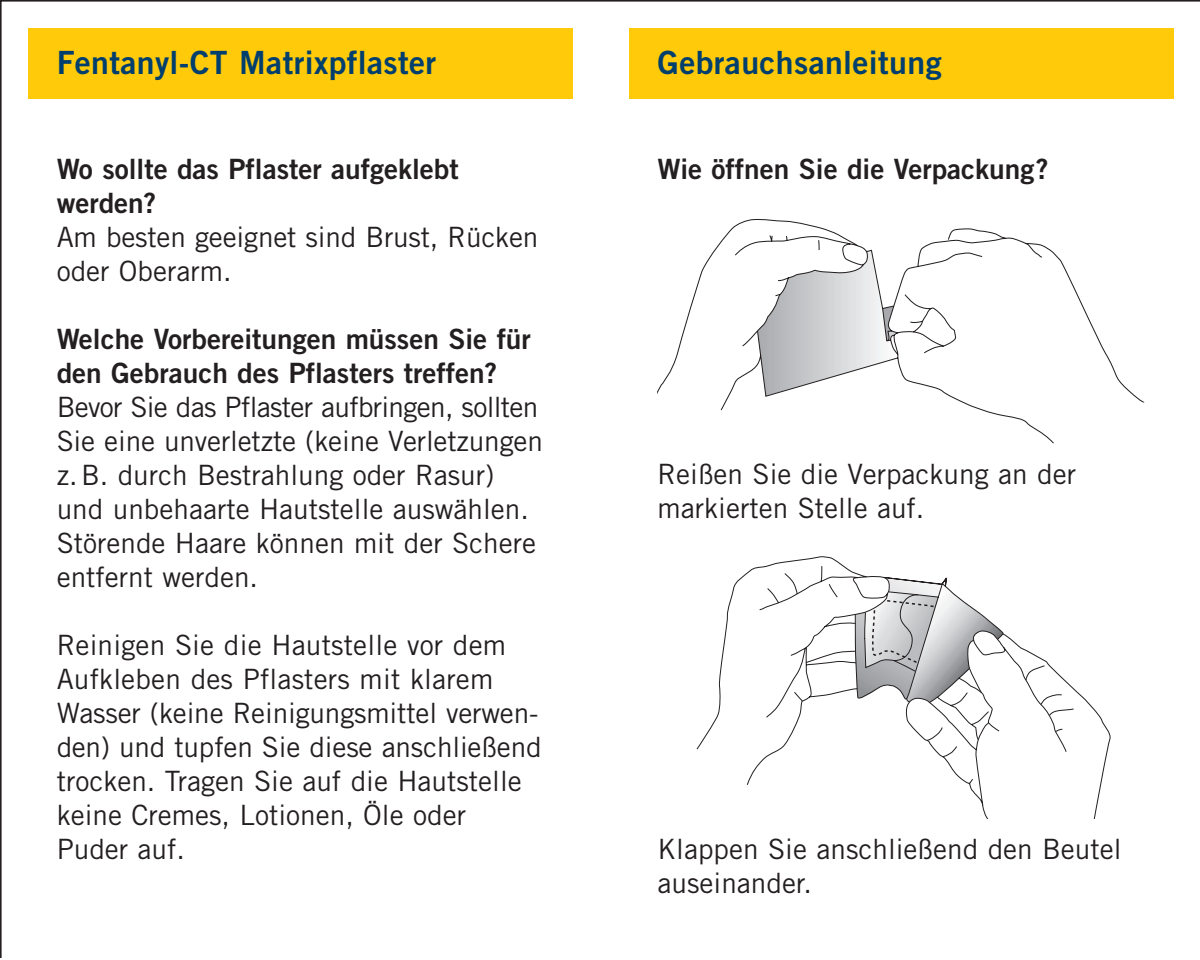
<style>
.page{position:relative;width:1200px;height:960px;background:#fff}
.page>*{position:absolute;margin:0;border:0;box-sizing:border-box;transform-origin:0 0}
.t1{font:32px "Trade Gothic LT Bold Two";letter-spacing:.01em;color:#003e6d}
.t2{font:28px/34px "Trade Gothic LT";color:#231f20}
.t3{font:28px/34px "Trade Gothic LT Bold Two";color:#231f20}
</style>
<div class="page">
<div style="left:28px;top:28px;width:545px;height:71px;background:#feca0a"></div>
<svg style="left:658px;top:219px;width:487px;height:225px"></svg>
<svg style="left:774px;top:239px;width:46px;height:58px"></svg>
<svg style="left:696px;top:556px;width:168px;height:229px"></svg>
<svg style="left:793px;top:583px;width:318px;height:236px"></svg>
<svg style="left:864px;top:575px;width:140px;height:244px"></svg>
<div style="left:629px;top:28px;width:545px;height:71px;background:#feca0a"></div>
<p class="t1" style="left:57px;top:51px;width:381px">Fentanyl-CT Matrixpflaster</p>
<p class="t3" style="left:57px;top:154px;width:404px">Wo sollte das Pflaster aufgeklebt werden?</p>
<p class="t2" style="left:57px;top:222px;width:483px">Am besten geeignet sind Brust, Rücken oder Oberarm.</p>
<p class="t3" style="left:57px;top:324px;width:476px">Welche Vorbereitungen müssen Sie für den Gebrauch des Pflasters treffen?</p>
<p class="t2" style="left:57px;top:392px;width:488px">Bevor Sie das Pflaster aufbringen, sollten Sie eine unverletzte (keine Verletzungen z.B. durch Bestrahlung oder Rasur) und unbehaarte Hautstelle auswählen.<br>Störende Haare können mit der Schere entfernt werden.</p>
<p class="t2" style="left:57px;top:630px;width:486px">Reinigen Sie die Hautstelle vor dem Aufkleben des Pflasters mit klarem Wasser (keine Reinigungsmittel verwen&shy;den) und tupfen Sie diese anschließend trocken. Tragen Sie auf die Hautstelle keine Cremes, Lotionen, Öle oder Puder auf.</p>
<p class="t1" style="left:658px;top:51px;width:286px">Gebrauchsanleitung</p>
<p class="t3" style="left:658px;top:154px;width:392px">Wie öffnen Sie die Verpackung?</p>
<p class="t2" style="left:658px;top:460px;width:420px">Reißen Sie die Verpackung an der markierten Stelle auf.</p>
<p class="t2" style="left:658px;top:834px;width:465px">Klappen Sie anschließend den Beutel auseinander.</p>
</div>
